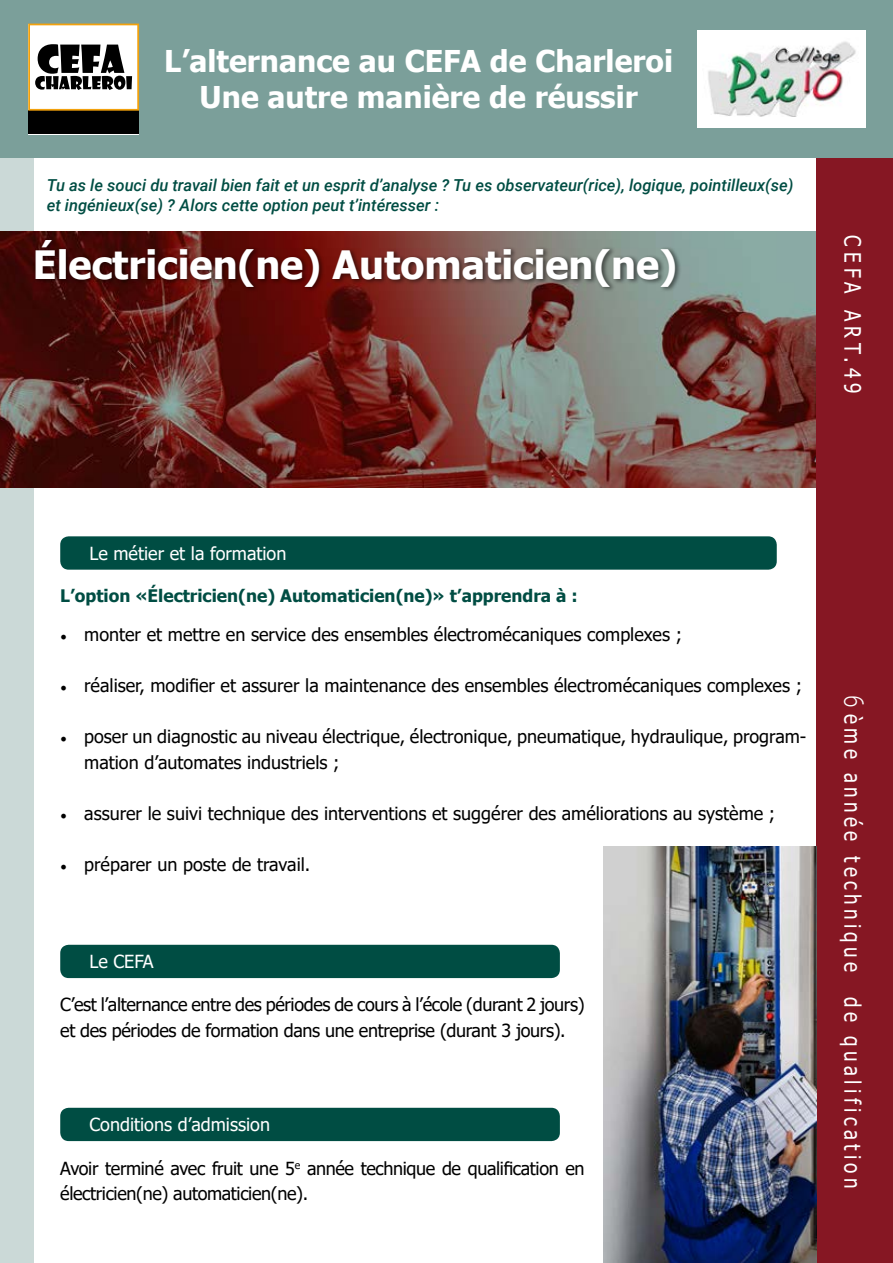
<style>
.page{position:relative;width:893px;height:1263px;background:#fff}
.page>*{position:absolute;margin:0;border:0;box-sizing:border-box;transform-origin:0 0}
.t1{font:700 39px "Tahoma";color:#fff}
.t2{font:700 30px/36px "Tahoma";color:#fff;text-align:center}
.t3{font:22.5px "Tahoma";letter-spacing:.23em;color:#fff;scale:.84 1}
.t4{font:18px/25.5px "Tahoma";color:#000}
.t5{font:18px/25.5px "Tahoma";letter-spacing:-.02em;color:#000}
.t6{font:18px "Tahoma";color:#fff}
.t7{font:700 17.25px "Tahoma";color:#004d43}
.t8{font:italic 500 16.5px/19.8px "Roboto";color:#004d43}
.s1{font-family:"Minion Pro"}
.s2{font-family:"Roboto";font-weight:300;font-size:27px}
</style>
<div class="page">
<div style="left:0;top:158px;width:33px;height:1105px;background:#cbd9d7"></div>
<img style="left:0;top:232px;width:816px;height:256px">
<div style="left:60px;top:945px;width:500px;height:33px;background:#004d43;border-radius:9px"></div>
<div style="left:816px;top:158px;width:77px;height:1105px;background:#861723"></div>
<div style="left:60px;top:1108px;width:500px;height:33px;background:#004d43;border-radius:9px"></div>
<div style="left:33px;top:237px;width:648px;height:55px;background:#000;opacity:.48"></div>
<div style="left:60px;top:536px;width:717px;height:34px;background:#004d43;border-radius:9px"></div>
<div style="left:0;top:0;width:893px;height:158px;background:#7b9f9a"></div>
<div style="left:28px;top:111px;width:111px;height:23px;background:#000"></div>
<svg style="left:28px;top:24px;width:111px;height:87px;background:#b5b0a6"></svg>
<div style="left:697px;top:30px;width:169px;height:98px;background:#fff"></div>
<img style="left:708px;top:41px;width:148px;height:76px">
<img style="left:604px;top:847px;width:212px;height:416px">
<h2 class="t2" style="left:164px;top:44px;width:510px">L’alternance au CEFA de Charleroi<br>Une autre manière de réussir</h2>
<p class="t8" style="left:47px;top:175px;width:748px">Tu as le souci du travail bien fait et un esprit d’analyse ? Tu es observateur(rice), logique, pointilleux(se) et ingénieux(se) ? Alors cette option peut t’intéresser :</p>
<h1 class="t1" style="left:33px;top:237px;width:646px">Électricien(ne) Automaticien(ne)</h1>
<p class="t3" style="left:868px;top:235px;width:190px;rotate:90deg">CEFA ART.49</p>
<p class="t6" style="left:89px;top:541px;width:199px">Le métier et la formation</p>
<p class="t7" style="left:60px;top:584px;width:519px">L’option «Électricien(ne) Automaticien(ne)» t’apprendra à :</p>
<p class="t4" style="left:60px;top:623px;width:623px"><span class="s1">•</span> monter et mettre en service des ensembles électromécaniques complexes ;</p>
<p class="t4" style="left:60px;top:674px;width:743px"><span class="s1">•</span> réaliser, modifier et assurer la maintenance des ensembles électromécaniques complexes ;</p>
<p class="t4" style="left:84px;top:725px;width:724px;text-indent:-24px"><span class="s1">•</span> poser un diagnostic au niveau électrique, électronique, pneumatique, hydraulique, program&shy;mation d’automates industriels ;</p>
<p class="t4" style="left:60px;top:801px;width:717px"><span class="s1">•</span> assurer le suivi technique des interventions et suggérer des améliorations au système ;</p>
<p class="t4" style="left:60px;top:852px;width:252px"><span class="s1">•</span> préparer un poste de travail.</p>
<p class="t6" style="left:89px;top:950px;width:66px">Le CEFA</p>
<p class="t5" style="left:60px;top:993px;width:526px">C’est l’alternance entre des périodes de cours à l’école (durant 2 jours) et des périodes de formation dans une entreprise (durant 3 jours).</p>
<p class="t6" style="left:89px;top:1113px;width:182px">Conditions d’admission</p>
<p class="t5" style="left:60px;top:1156px;width:526px">Avoir terminé avec fruit une 5<sup>e</sup> année technique de qualification en électricien(ne) automaticien(ne).</p>
<p class="t3" style="left:868px;top:695px;width:589px;rotate:90deg"><span class="s2">6</span> ème année technique de qualification</p>
</div>
